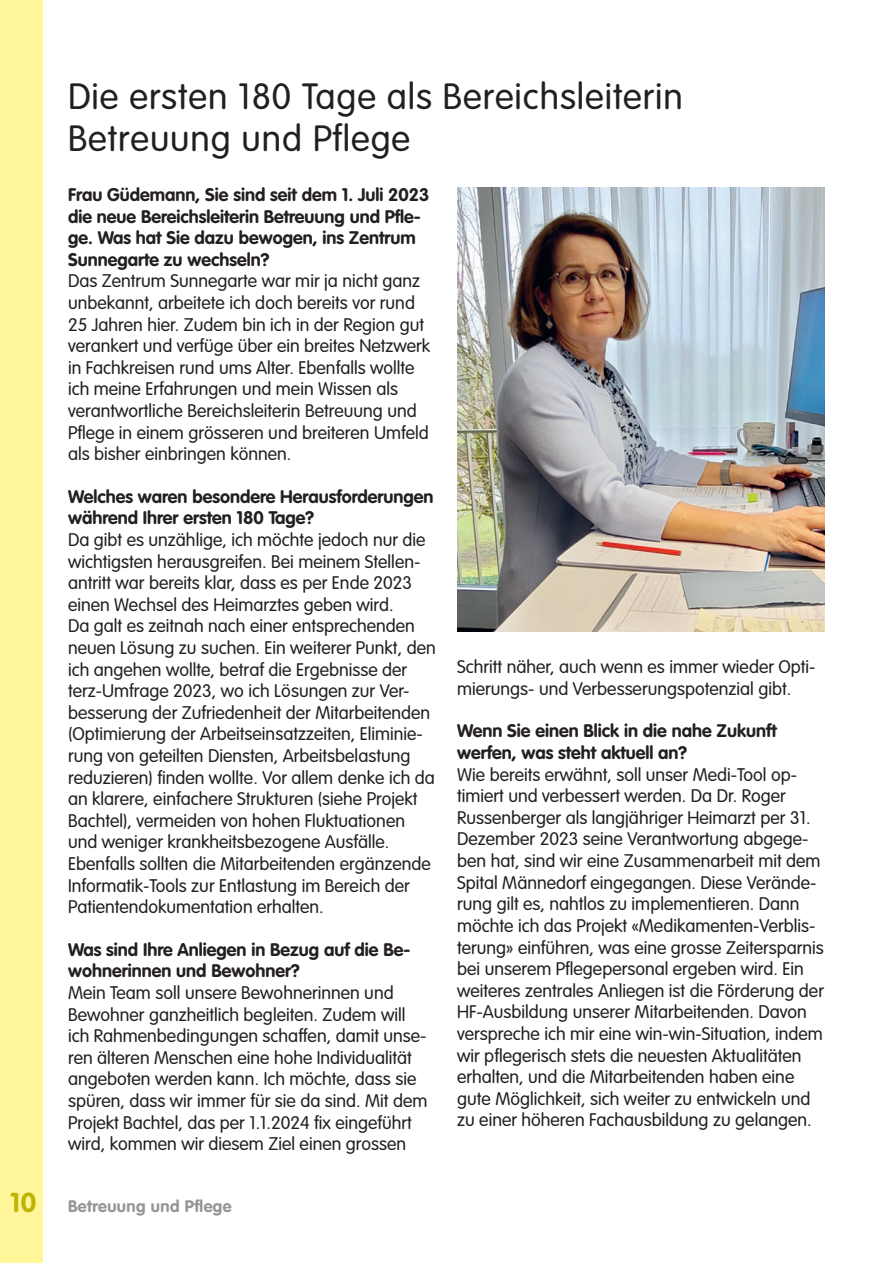
<style>
.page{position:relative;width:893px;height:1263px;background:#fff}
.page>*{position:absolute;margin:0;border:0;box-sizing:border-box;transform-origin:0 0}
.Haupttitel_24{font:300 36px/42px "VAG Rounded Std";letter-spacing:.025em;color:#231f20}
.t1{font:700 27px "VAG Rounded Std";color:#c0b301}
.LT_A{font:300 18px/21.6px "VAG Rounded Std";color:#231f20}
.LT_A-2{font:700 18px/21.6px "VAG Rounded Std";color:#231f20}
.t2{font:700 16.5px "VAG Rounded Std";letter-spacing:.025em;color:#939598}
</style>
<div class="page">
<div style="left:0;top:0;width:43px;height:1263px;background:#fff79a"></div>
<img style="left:457px;top:187px;width:368px;height:444px">
<p class="Haupttitel_24" style="left:68px;top:76px;width:616px">Die ersten 180 Tage als Bereichsleiterin<br>Betreuung und Pflege</p>
<p class="LT_A-2" style="left:68px;top:184px;width:363px">Frau Güdemann, Sie sind seit dem 1. Juli 2023 die neue Bereichsleiterin Betreuung und Pfle&shy;ge. Was hat Sie dazu bewogen, ins Zentrum Sunnegarte zu wechseln?</p>
<p class="LT_A" style="left:68px;top:271px;width:364px">Das Zentrum Sunnegarte war mir ja nicht ganz unbekannt, arbeitete ich doch bereits vor rund 25 Jahren hier. Zudem bin ich in der Region gut verankert und verfüge über ein breites Netzwerk in Fachkreisen rund ums Alter. Ebenfalls wollte ich meine Erfahrungen und mein Wissen als verantwortliche Bereichsleiterin Betreuung und Pflege in einem grösseren und breiteren Umfeld als bisher einbringen können.</p>
<p class="LT_A-2" style="left:68px;top:486px;width:367px">Welches waren besondere Herausforderungen während Ihrer ersten 180 Tage?</p>
<p class="LT_A" style="left:68px;top:529px;width:369px">Da gibt es unzählige, ich möchte jedoch nur die wichtigsten herausgreifen. Bei meinem Stellen&shy;antritt war bereits klar, dass es per Ende 2023 einen Wechsel des Heimarztes geben wird.<br>Da galt es zeitnah nach einer entsprechenden neuen Lösung zu suchen. Ein weiterer Punkt, den ich angehen wollte, betraf die Ergebnisse der terz-Umfrage 2023, wo ich Lösungen zur Ver&shy;besserung der Zufriedenheit der Mitarbeitenden (Optimierung der Arbeitseinsatzzeiten, Eliminie&shy;rung von geteilten Diensten, Arbeitsbelastung reduzieren) finden wollte. Vor allem denke ich da an klarere, einfachere Strukturen (siehe Projekt Bachtel), vermeiden von hohen Fluktuationen und weniger krankheitsbezogene Ausfälle.<br>Ebenfalls sollten die Mitarbeitenden ergänzende Informatik-Tools zur Entlastung im Bereich der Patientendokumentation erhalten.</p>
<p class="LT_A-2" style="left:68px;top:939px;width:344px">Was sind Ihre Anliegen in Bezug auf die Be&shy;wohnerinnen und Bewohner?</p>
<p class="LT_A" style="left:68px;top:982px;width:361px">Mein Team soll unsere Bewohnerinnen und Bewohner ganzheitlich begleiten. Zudem will ich Rahmenbedingungen schaffen, damit unse&shy;ren älteren Menschen eine hohe Individualität angeboten werden kann. Ich möchte, dass sie spüren, dass wir immer für sie da sind. Mit dem Projekt Bachtel, das per 1.1.2024 fix eingeführt wird, kommen wir diesem Ziel einen grossen</p>
<p class="LT_A" style="left:457px;top:657px;width:360px">Schritt näher, auch wenn es immer wieder Opti&shy;mierungs- und Verbesserungspotenzial gibt.</p>
<p class="LT_A-2" style="left:457px;top:721px;width:321px">Wenn Sie einen Blick in die nahe Zukunft werfen, was steht aktuell an?</p>
<p class="LT_A" style="left:457px;top:764px;width:368px">Wie bereits erwähnt, soll unser Medi-Tool op&shy;timiert und verbessert werden. Da Dr. Roger Russenberger als langjähriger Heimarzt per 31.<br>Dezember 2023 seine Verantwortung abgege&shy;ben hat, sind wir eine Zusammenarbeit mit dem Spital Männedorf eingegangen. Diese Verände&shy;rung gilt es, nahtlos zu implementieren. Dann möchte ich das Projekt «Medikamenten-Verblis&shy;terung» einführen, was eine grosse Zeitersparnis bei unserem Pflegepersonal ergeben wird. Ein weiteres zentrales Anliegen ist die Förderung der HF-Ausbildung unserer Mitarbeitenden. Davon verspreche ich mir eine win-win-Situation, indem wir pflegerisch stets die neuesten Aktualitäten erhalten, und die Mitarbeitenden haben eine gute Möglichkeit, sich weiter zu entwickeln und zu einer höheren Fachausbildung zu gelangen.</p>
<p class="t1" style="left:10px;top:1187px;width:28px">10</p>
<p class="t2" style="left:68px;top:1196px;width:165px">Betreuung und Pflege</p>
</div>
